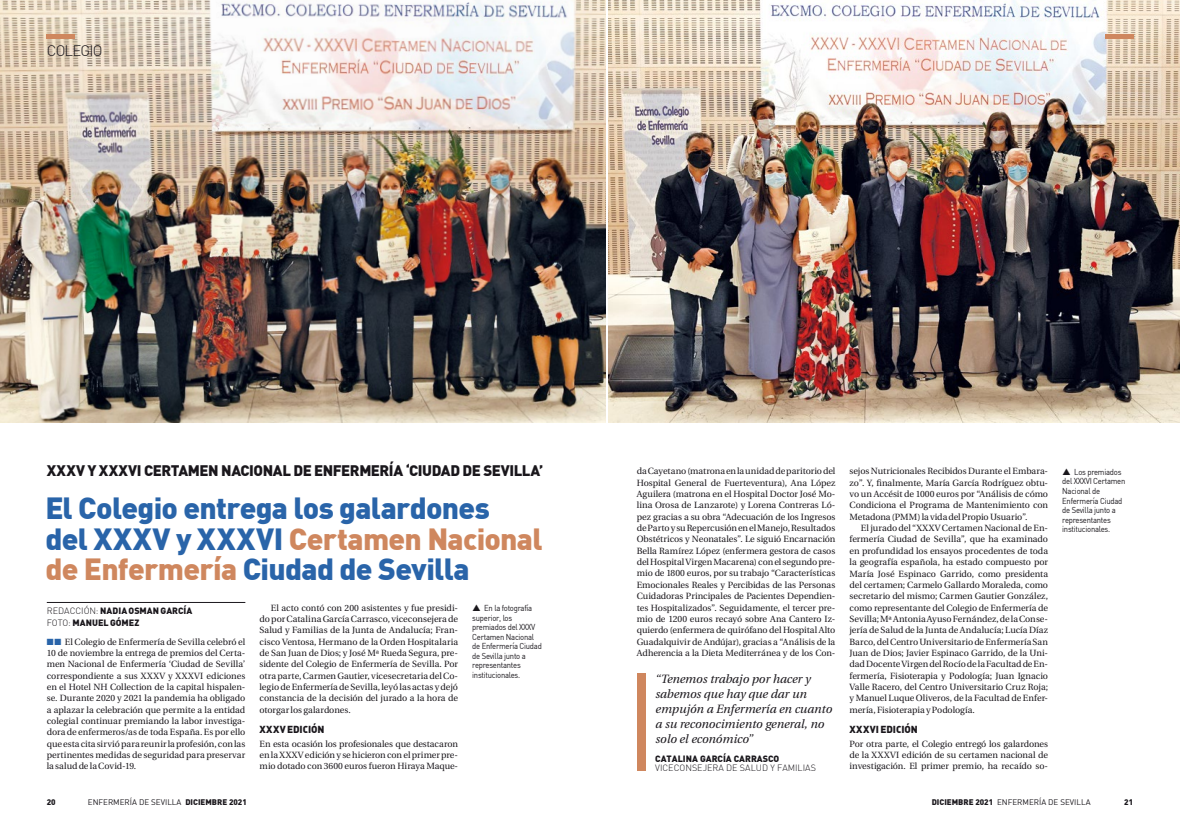
<style>
.page{position:relative;width:1180px;height:828px;background:#fff}
.page>*{position:absolute;margin:0;border:0;box-sizing:border-box;transform-origin:0 0}
.t1{font:900 30px/30.5px "DIN";letter-spacing:-.025em;color:#2964a9}
.t2{font:900 15px "DIN";letter-spacing:-.03em;color:#1a171c}
.t3{font:300 15px "DIN";letter-spacing:-.06em;color:#1a171c}
.t4{font:italic 12px/15px "Utopia";color:#1a171c}
.t5{font:900 10px "DIN Alternate";letter-spacing:-.005em;color:#1a171c}
.t6{font:9px/11.3px "Utopia";letter-spacing:-.005em;color:#1a171c;text-align:justify}
.t7{font:900 9px/11.3px "DIN";color:#1a171c}
.t8{font:300 9px "DIN";color:#1a171c}
.t9{font:8.5px/9.5px "DIN";letter-spacing:-.03em;color:#1a171c;scale:.9 1}
.t10{font:8px "DIN";color:#1a171c}
.t11{font:900 8px "DIN";color:#1a171c}
.s1{color:#cf875e}
.s2{font-weight:300}
.s3{color:#2964a9}
.s4{font-weight:900}
</style>
<div class="page">
<img style="left:0;top:0;width:605px;height:422px">
<img style="left:608px;top:0;width:571px;height:422px">
<hr style="left:47px;top:602px;width:198px;height:1px;background:#1a171c">
<div style="left:636px;top:673px;width:9px;height:98px;background:#cf875e"></div>
<hr style="left:1104px;top:34px;width:28px;height:4px;background:#cf875e">
<hr style="left:47px;top:34px;width:28px;height:4px;background:#cf875e">
<h2 class="t3" style="left:47px;top:42px;width:57px">COLEGIO</h2>
<h2 class="t2" style="left:47px;top:460px;width:498px">XXXV Y XXXVI CERTAMEN NACIONAL DE ENFERMERÍA ‘CIUDAD DE SEVILLA’</h2>
<h1 class="t1" style="left:45px;top:491px;width:498px">El Colegio entrega los galardones<br>del XXXV y XXXVI <span class="s1">Certamen Nacional de Enfermería</span> Ciudad de Sevilla</h1>
<p class="t7" style="left:47px;top:605px;width:147px"><span class="s2">REDACCIÓN:</span> NADIA OSMAN GARCÍA<br><span class="s2">FOTO:</span> MANUEL GÓMEZ</p>
<p class="t6" style="left:47px;top:636px;width:200px"><span class="s3">■■</span> El Colegio de Enfermería de Sevilla celebró el 10 de noviembre la entrega de premios del Certa&shy;men Nacional de Enfermería ‘Ciudad de Sevilla’ correspondiente a sus XXXV y XXXVI ediciones en el Hotel NH Collection de la capital hispalen&shy;se. Durante 2020 y 2021 la pandemia ha obligado a aplazar la celebración que permite a la entidad colegial continuar premiando la labor investiga&shy;dora de enfermeros/as de toda España. Es por ello que esta cita sirvió para reunir la profesión, con las pertinentes medidas de seguridad para preservar la salud de la Covid-19.</p>
<p class="t6" style="left:259px;top:602px;width:200px;text-indent:11px">El acto contó con 200 asistentes y fue presidi&shy;do por Catalina García Carrasco, viceconsejera de Salud y Familias de la Junta de Andalucía; Fran&shy;cisco Ventosa, Hermano de la Orden Hospitalaria de San Juan de Dios; y José Mª Rueda Segura, pre&shy;sidente del Colegio de Enfermería de Sevilla. Por otra parte, Carmen Gautier, vicesecretaria del Co&shy;legio de Enfermería de Sevilla, leyó las actas y dejó constancia de la decisión del jurado a la hora de otorgar los galardones.</p>
<p class="t5" style="left:259px;top:723px;width:67px">XXXV EDICIÓN</p>
<p class="t6" style="left:259px;top:738px;width:200px">En esta ocasión los profesionales que destacaron en la XXXV edición y se hicieron con el primer pre&shy;mio dotado con 3600 euros fueron Hiraya Maque-</p>
<p class="t9" style="left:472px;top:603px;width:79px;text-indent:12px">En la fotografía superior, los premiados del XXXV<br>Certamen Nacional de Enfermería Ciudad de Sevilla junto a representantes institucionales.</p>
<p class="t6" style="left:636px;top:466px;width:200px">da Cayetano (matrona en la unidad de paritorio del Hospital General de Fuerteventura), Ana López Aguilera (matrona en el Hospital Doctor José Mo&shy;lina Orosa de Lanzarote) y Lorena Contreras Ló&shy;pez gracias a su obra “Adecuación de los Ingresos de Parto y su Repercusión en el Manejo, Resultados Obstétricos y Neonatales”. Le siguió Encarnación Bella Ramírez López (enfermera gestora de casos del Hospital Virgen Macarena) con el segundo pre&shy;mio de 1800 euros, por su trabajo “Características Emocionales Reales y Percibidas de las Personas Cuidadoras Principales de Pacientes Dependien&shy;tes Hospitalizados”. Seguidamente, el tercer pre&shy;mio de 1200 euros recayó sobre Ana Cantero Iz&shy;quierdo (enfermera de quirófano del Hospital Alto Guadalquivir de Andújar), gracias a “Análisis de la Adherencia a la Dieta Mediterránea y de los Con-</p>
<p class="t6" style="left:849px;top:466px;width:200px">sejos Nutricionales Recibidos Durante el Embara&shy;zo”. Y, finalmente, María García Rodríguez obtu&shy;vo un Accésit de 1000 euros por “Análisis de cómo Condiciona el Programa de Mantenimiento con Metadona (PMM) la vida del Propio Usuario”.</p>
<p class="t6" style="left:849px;top:522px;width:200px;text-indent:11px">El jurado del “XXXV Certamen Nacional de En&shy;fermería Ciudad de Sevilla”, que ha examinado en profundidad los ensayos procedentes de toda la geografía española, ha estado compuesto por María José Espinaco Garrido, como presidenta del certamen; Carmelo Gallardo Moraleda, como secretario del mismo; Carmen Gautier González, como representante del Colegio de Enfermería de Sevilla; Mª Antonia Ayuso Fernández, de la Conse&shy;jería de Salud de la Junta de Andalucía; Lucía Díaz Barco, del Centro Universitario de Enfermería San Juan de Dios; Javier Espinaco Garrido, de la Uni&shy;dad Docente Virgen del Rocío de la Facultad de En&shy;fermería, Fisioterapia y Podología; Juan Ignacio Valle Racero, del Centro Universitario Cruz Roja; y Manuel Luque Oliveros, de la Facultad de Enfer&shy;mería, Fisioterapia y Podología.</p>
<p class="t5" style="left:849px;top:723px;width:70px">XXXVI EDICIÓN</p>
<p class="t6" style="left:849px;top:738px;width:200px">Por otra parte, el Colegio entregó los galardones de la XXXVI edición de su certamen nacional de investigación. El primer premio, ha recaído so-</p>
<h3 class="t4" style="left:655px;top:671px;width:178px">“Tenemos trabajo por hacer y sabemos que hay que dar un empujón a Enfermería en cuanto a su reconocimiento general, no solo el económico”</h3>
<p class="t7" style="left:655px;top:752px;width:126px">CATALINA GARCÍA CARRASCO</p>
<p class="t8" style="left:655px;top:762px;width:162px">VICECONSEJERA DE SALUD Y FAMILIAS</p>
<p class="t9" style="left:1062px;top:467px;width:72px;text-indent:12px">Los premiados del XXXVI Certamen<br>Nacional de<br>Enfermería Ciudad de Sevilla junto a representantes institucionales.</p>
<p class="t11" style="left:47px;top:797px;width:10px">20</p>
<p class="t10" style="left:88px;top:797px;width:160px">ENFERMERÍA DE SEVILLA <span class="s4">DICIEMBRE 2021</span></p>
<p class="t10" style="left:931px;top:797px;width:160px"><span class="s4">DICIEMBRE 2021</span> ENFERMERÍA DE SEVILLA</p>
<p class="t11" style="left:1124px;top:797px;width:10px">21</p>
</div>
